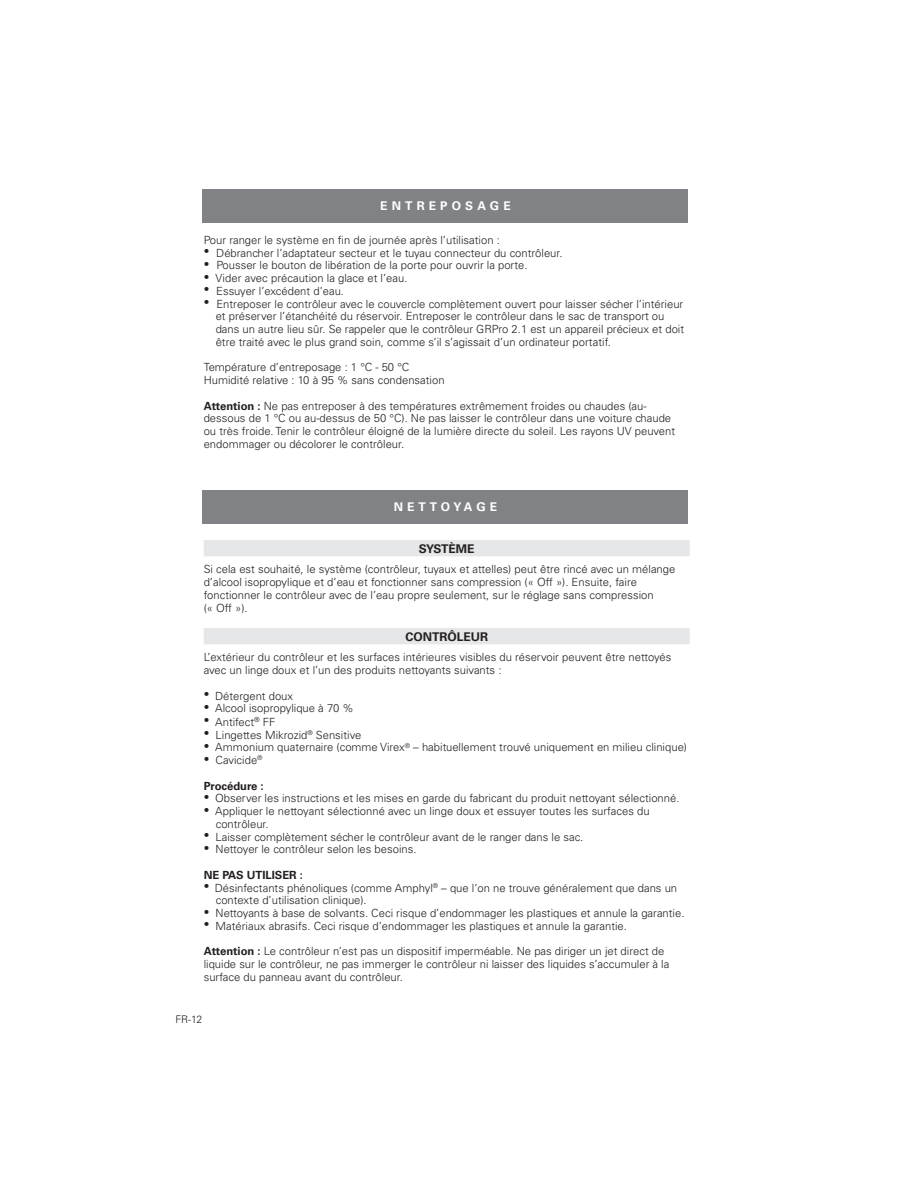
<style>
.page{position:relative;width:918px;height:1188px;background:#fff}
.page>*{position:absolute;margin:0;border:0;box-sizing:border-box;transform-origin:0 0}
.Subhead__all_caps{font:700 12px "Univers LT Std";color:#231f20}
.Page_header{font:700 12px "Univers LT Std";letter-spacing:.345em;color:#fff}
.Page_header-2{font:700 12px "Univers LT Std";letter-spacing:.325em;color:#fff}
.bullets{font:300 11.25px/12.8px "Univers LT Std";color:#231f20}
.Text{font:300 11.25px/12.8px "Univers LT Std";color:#231f20}
.Text_7_5{font:300 11.25px/12.8px "Univers LT Std";color:#231f20}
.Text-2{font:700 11.25px "Univers LT Std";color:#231f20}
.t1{font:300 10.5px "Univers LT Std";color:#231f20}
.s1{font-weight:700}
</style>
<div class="page">
<div style="left:204px;top:540px;width:486px;height:16px;background:#e6e7e9"></div>
<div style="left:204px;top:628px;width:486px;height:16px;background:#e6e7e9"></div>
<div style="left:202px;top:490px;width:486px;height:34px;background:#808285"></div>
<div style="left:202px;top:189px;width:486px;height:34px;background:#808285"></div>
<p class="Page_header" style="left:380px;top:199px;width:132px">ENTREPOSAGE</p>
<p class="Text" style="left:204px;top:234px;width:298px">Pour ranger le système en fin de journée après l’utilisation :</p>
<p class="bullets" style="left:204px;top:246px;width:360px">• Débrancher l’adaptateur secteur et le tuyau connecteur du contrôleur.</p>
<p class="bullets" style="left:204px;top:259px;width:325px">• Pousser le bouton de libération de la porte pour ouvrir la porte.</p>
<p class="bullets" style="left:204px;top:272px;width:205px">• Vider avec précaution la glace et l’eau.</p>
<p class="bullets" style="left:204px;top:285px;width:142px">• Essuyer l’excédent d’eau.</p>
<p class="bullets" style="left:216px;top:297px;width:470px;text-indent:-12px">• Entreposer le contrôleur avec le couvercle complètement ouvert pour laisser sécher l’intérieur et préserver l’étanchéité du réservoir. Entreposer le contrôleur dans le sac de transport ou dans un autre lieu sûr. Se rappeler que le contrôleur GRPro 2.1 est un appareil précieux et doit être traité avec le plus grand soin, comme s’il s’agissait d’un ordinateur portatif.</p>
<p class="Text" style="left:204px;top:361px;width:207px">Température d’entreposage : 1 °C - 50 °C</p>
<p class="Text" style="left:204px;top:374px;width:242px">Humidité relative : 10 à 95 % sans condensation</p>
<p class="Text" style="left:204px;top:399px;width:473px"><span class="s1">Attention :</span> Ne pas entreposer à des températures extrêmement froides ou chaudes (au&shy;dessous de 1 °C ou au-dessus de 50 °C). Ne pas laisser le contrôleur dans une voiture chaude ou très froide. Tenir le contrôleur éloigné de la lumière directe du soleil. Les rayons UV peuvent endommager ou décolorer le contrôleur.</p>
<p class="Page_header-2" style="left:394px;top:500px;width:105px">NETTOYAGE</p>
<p class="Subhead__all_caps" style="left:419px;top:541px;width:57px">SYSTÈME</p>
<p class="Text_7_5" style="left:204px;top:563px;width:473px">Si cela est souhaité, le système (contrôleur, tuyaux et attelles) peut être rincé avec un mélange d’alcool isopropylique et d’eau et fonctionner sans compression (« Off »). Ensuite, faire fonctionner le contrôleur avec de l’eau propre seulement, sur le réglage sans compression<br>(« Off »).</p>
<p class="Subhead__all_caps" style="left:405px;top:629px;width:84px">CONTRÔLEUR</p>
<p class="Text" style="left:204px;top:651px;width:469px">L’extérieur du contrôleur et les surfaces intérieures visibles du réservoir peuvent être nettoyés avec un linge doux et l’un des produits nettoyants suivants :</p>
<p class="bullets" style="left:204px;top:689px;width:91px">• Détergent doux</p>
<p class="bullets" style="left:204px;top:702px;width:152px">• Alcool isopropylique à 70 %</p>
<p class="bullets" style="left:204px;top:716px;width:73px">• Antifect<sup>®</sup> FF</p>
<p class="bullets" style="left:204px;top:728px;width:159px">• Lingettes Mikrozid<sup>®</sup> Sensitive</p>
<p class="bullets" style="left:204px;top:741px;width:485px">• Ammonium quaternaire (comme Virex<sup>®</sup> – habituellement trouvé uniquement en milieu clinique)</p>
<p class="bullets" style="left:204px;top:754px;width:60px">• Cavicide<sup>®</sup></p>
<p class="Text-2" style="left:204px;top:779px;width:62px">Procédure :</p>
<p class="bullets" style="left:204px;top:792px;width:477px">• Observer les instructions et les mises en garde du fabricant du produit nettoyant sélectionné.</p>
<p class="bullets" style="left:216px;top:805px;width:435px;text-indent:-12px">• Appliquer le nettoyant sélectionné avec un linge doux et essuyer toutes les surfaces du contrôleur.</p>
<p class="bullets" style="left:204px;top:830px;width:381px">• Laisser complètement sécher le contrôleur avant de le ranger dans le sac.</p>
<p class="bullets" style="left:204px;top:843px;width:214px">• Nettoyer le contrôleur selon les besoins.</p>
<p class="Text-2" style="left:204px;top:868px;width:101px">NE PAS UTILISER :</p>
<p class="bullets" style="left:216px;top:881px;width:463px;text-indent:-12px">• Désinfectants phénoliques (comme Amphyl<sup>®</sup> – que l’on ne trouve généralement que dans un contexte d’utilisation clinique).</p>
<p class="bullets" style="left:204px;top:907px;width:482px">• Nettoyants à base de solvants. Ceci risque d’endommager les plastiques et annule la garantie.</p>
<p class="bullets" style="left:204px;top:920px;width:425px">• Matériaux abrasifs. Ceci risque d’endommager les plastiques et annule la garantie.</p>
<p class="Text" style="left:204px;top:945px;width:467px"><span class="s1">Attention :</span> Le contrôleur n’est pas un dispositif imperméable. Ne pas diriger un jet direct de liquide sur le contrôleur, ne pas immerger le contrôleur ni laisser des liquides s’accumuler à la surface du panneau avant du contrôleur.</p>
<p class="t1" style="left:175px;top:1013px;width:28px">FR-12</p>
</div>
